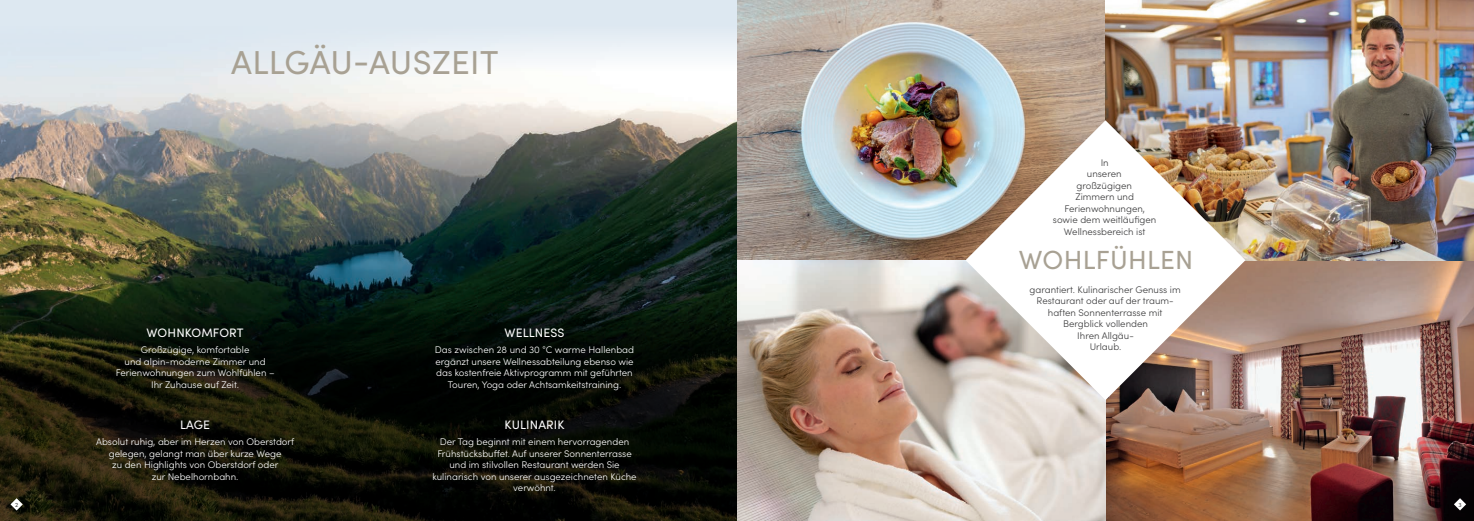
<style>
.page{position:relative;width:1474px;height:521px;background:#fff}
.page>*{position:absolute;margin:0;border:0;box-sizing:border-box;transform-origin:0 0}
.t1{font:33.25px "Sofia Pro";letter-spacing:.01em;color:#a8a193}
.t2{font:26.25px "Sofia Pro";letter-spacing:.01em;color:#a8a193}
.t3{font:12.25px "Sofia Pro";letter-spacing:.01em;color:#fff}
.t4{font:300 9.62px/11.5px "Sofia Pro";color:#fff;text-align:center}
.t5{font:300 9.62px/11.5px "Sofia Pro";color:#3e3e3f;text-align:center}
.t6{font:6.12px "Sofia Pro";color:#3e3e3f}
</style>
<div class="page">
<div style="left:0;top:0;width:737px;height:521px;background:#dde8f1"></div>
<img style="left:0;top:39px;width:737px;height:271px">
<svg style="left:0;top:310px;width:737px;height:211px;background:#0e1007"></svg>
<img style="left:737px;top:0;width:736px;height:521px">
<img style="left:1105px;top:0;width:368px;height:260px">
<img style="left:965px;top:120px;width:280px;height:280px">
<svg style="left:1453px;top:498px;width:12px;height:12px"></svg>
<svg style="left:10px;top:498px;width:13px;height:12px"></svg>
<h1 class="t1" style="left:231px;top:38px;width:268px">ALLGÄU-AUSZEIT</h1>
<p class="t3" style="left:147px;top:323px;width:98px">WOHNKOMFORT</p>
<p class="t4" style="left:116px;top:343px;width:160px">Großzügige, komfortable<br>und alpin-moderne Zimmer und<br>Ferienwohnungen zum Wohlfühlen –<br>Ihr Zuhause auf Zeit.</p>
<p class="t3" style="left:180px;top:415px;width:32px">LAGE</p>
<p class="t4" style="left:96px;top:435px;width:199px">Absolut ruhig, aber im Herzen von Oberstdorf gelegen, gelangt man über kurze Wege<br>zu den Highlights von Oberstdorf oder<br>zur Nebelhornbahn.</p>
<p class="t3" style="left:504px;top:323px;width:62px">WELLNESS</p>
<p class="t4" style="left:435px;top:343px;width:201px">Das zwischen 28 und 30 °C warme Hallenbad ergänzt unsere Wellnessabteilung ebenso wie das kostenfreie Aktivprogramm mit geführten Touren, Yoga oder Achtsamkeitstraining.</p>
<p class="t3" style="left:504px;top:415px;width:61px">KULINARIK</p>
<p class="t4" style="left:432px;top:435px;width:206px">Der Tag beginnt mit einem hervorragenden Frühstücksbuffet. Auf unserer Sonnenterrasse und im stilvollen Restaurant werden Sie kulinarisch von unserer ausgezeichneten Küche verwöhnt.</p>
<p class="t5" style="left:1052px;top:156px;width:105px">In<br>unseren<br>großzügigen<br>Zimmern und<br>Ferienwohnungen, sowie dem weitläufigen<br>Wellnessbereich ist</p>
<h2 class="t2" style="left:1018px;top:240px;width:176px">WOHLFÜHLEN</h2>
<p class="t5" style="left:1029px;top:283px;width:152px">garantiert. Kulinarischer Genuss im<br>Restaurant oder auf der traum&shy;haften Sonnenterrasse mit<br>Bergblick vollenden<br>Ihren Allgäu-<br>Urlaub.</p>
<p class="t6" style="left:15px;top:500px;width:5px">2</p>
<p class="t6" style="left:1458px;top:500px;width:5px">3</p>
</div>
